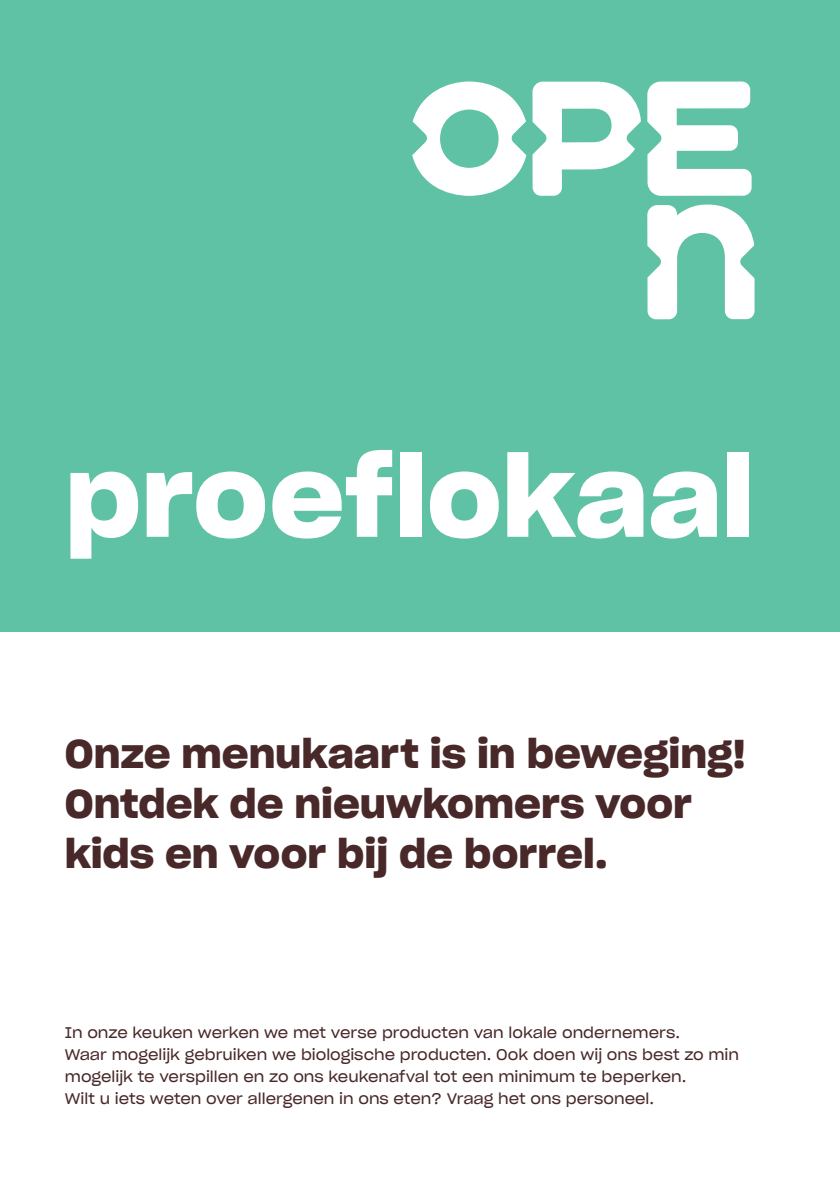
<style>
.page{position:relative;width:840px;height:1191px;background:#fff}
.page>*{position:absolute;margin:0;border:0;box-sizing:border-box;transform-origin:0 0}
.t1{font:110px "Sharp Grotesk Sm Bold 21";color:#fff}
.t2{font:39.4px/50.2px "Sharp Grotesk Sm Bold 21";color:#482828}
.t3{font:15px/22px "Sharp Grotesk Book 21";letter-spacing:-.005em;color:#482828}
</style>
<div class="page">
<div style="left:0;top:0;width:839px;height:631px;background:#5fc2a4"></div>
<svg style="left:412px;top:81px;width:114px;height:115px"></svg>
<svg style="left:647px;top:82px;width:104px;height:114px"></svg>
<svg style="left:532px;top:82px;width:108px;height:114px"></svg>
<svg style="left:647px;top:205px;width:107px;height:114px"></svg>
<p class="t1" style="left:65px;top:407px;width:691px">proeflokaal</p>
<p class="t2" style="left:65px;top:727px;width:682px">Onze menukaart is in beweging!<br>Ontdek de nieuwkomers voor</p>
<p class="t2" style="left:65px;top:828px;width:544px">kids en voor bij de borrel.</p>
<p class="t3" style="left:65px;top:1021px;width:616px">In onze keuken werken we met verse producten van lokale ondernemers.</p>
<p class="t3" style="left:65px;top:1043px;width:675px">Waar mogelijk gebruiken we biologische producten. Ook doen wij ons best zo min mogelijk te verspillen en zo ons keukenafval tot een minimum te beperken.</p>
<p class="t3" style="left:65px;top:1087px;width:590px">Wilt u iets weten over allergenen in ons eten? Vraag het ons personeel.</p>
</div>
